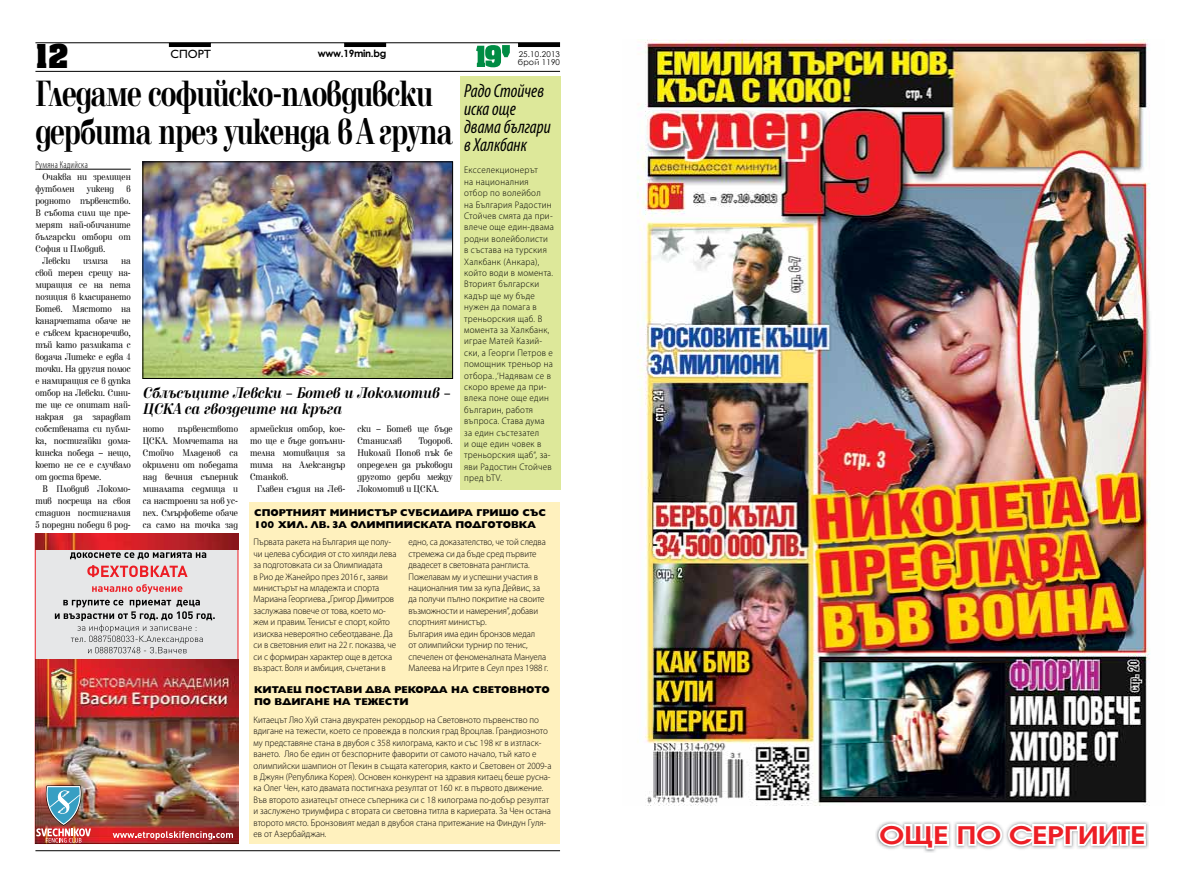
<style>
.page{position:relative;width:1191px;height:893px;background:#fff}
.page>*{position:absolute;margin:0;border:0;box-sizing:border-box;transform-origin:0 0}
.t1{font:700 38px/38px "Elfin CYR";letter-spacing:-.025em;color:#000;scale:.74 1}
.t2{font:700 28px "Achen Cyr";color:#000}
.t3{font:700 25.4px "Avanti CYR";letter-spacing:-.01em;color:#ed1e25;scale:1.24 1}
.t4{font:italic condensed 19px/18px "Myriad Pro";color:#000;scale:.95 1}
.t5{font:italic 700 16px/16px "Elfin CYR";color:#000;scale:.84 1}
.t6{font:12px "Gilt";color:#000}
.t7{font:10px/12px "Elfin CYR";color:#000;text-align:justify;scale:.85 1}
.t8{font:800 10px/12px "Gilt";color:#000}
.t9{font:300 condensed 10px "Myriad Pro";letter-spacing:.025em;color:#000;scale:.95 1}
.t10{font:700 10px "Century Gothic";letter-spacing:-.03em;color:#000}
.t11{font:300 9.5px/11.4px "Myriad Pro";color:#000;scale:.95 1}
.t12{font:300 9.5px/11.4px "Myriad Pro";letter-spacing:.03em;color:#000;scale:.95 1}
.t13{font:8px "Century Gothic";letter-spacing:.02em;color:#000}
</style>
<div class="page">
<hr style="left:35px;top:43px;width:525px;height:1px;background:#000">
<hr style="left:35px;top:71px;width:525px;height:1px;background:#000">
<svg style="left:476px;top:45px;width:34px;height:22px"></svg>
<div style="left:169px;top:43px;width:42px;height:4px;border:1px solid #000"></div>
<div style="left:344px;top:43px;width:42px;height:4px;border:1px solid #000"></div>
<div style="left:518px;top:43px;width:42px;height:4px;border:1px solid #000"></div>
<hr style="left:35px;top:850px;width:525px;height:1px;background:#000">
<hr style="left:35px;top:169px;width:96px;height:1px;background:#000">
<img style="left:145px;top:164px;width:306px;height:213px">
<div style="left:143px;top:162px;width:310px;height:217px;border:1px solid #000"></div>
<div style="left:250px;top:503px;width:310px;height:341px;background:#fff1be"></div>
<div style="left:35px;top:534px;width:203px;height:309px;background:#e6e7e8"></div>
<img style="left:35px;top:659px;width:203px;height:184px">
<img style="left:36px;top:785px;width:55px;height:57px">
<svg style="left:70px;top:552px;width:136px;height:7px"></svg>
<svg style="left:55px;top:600px;width:160px;height:54px"></svg>
<svg style="left:87px;top:565px;width:101px;height:12px"></svg>
<svg style="left:92px;top:584px;width:90px;height:10px"></svg>
<img style="left:35px;top:533px;width:203px;height:16px">
<svg style="left:113px;top:831px;width:120px;height:9px"></svg>
<div style="left:460px;top:77px;width:100px;height:413px;background:#dde89a"></div>
<img style="left:637px;top:39px;width:514px;height:766px">
<svg style="left:876px;top:821px;width:271px;height:32px"></svg>
<h2 class="t2" style="left:35px;top:37px;width:35px">12</h2>
<p class="t6" style="left:171px;top:48px;width:42px">СПОРТ</p>
<p class="t10" style="left:318px;top:45px;width:70px">www.19min.bg</p>
<p class="t13" style="left:519px;top:48px;width:43px">25.10.2013</p>
<p class="t13" style="left:518px;top:56px;width:44px">брой 1190</p>
<h1 class="t1" style="left:35px;top:75px;width:566px">Гледаме софийско-пловдивски дербита през уикенда в А група</h1>
<h3 class="t4" style="left:464px;top:82px;width:93px">Радо Стойчев иска още двама българи в Халкбанк</h3>
<p class="t9" style="left:35px;top:159px;width:57px">Румяна Кадийска</p>
<p class="t7" style="left:43px;top:171px;width:105px">Очаква ни зрелищен</p>
<p class="t7" style="left:35px;top:183px;width:114px">футболен уикенд в</p>
<p class="t7" style="left:35px;top:195px;width:114px">родното първенство.</p>
<p class="t7" style="left:35px;top:207px;width:114px">В събота сили ще пре-</p>
<p class="t7" style="left:35px;top:219px;width:114px">мерят най-обичаните</p>
<p class="t7" style="left:35px;top:231px;width:114px">български отбори от</p>
<p class="t7" style="left:35px;top:243px;width:84px">София и Пловдив.</p>
<p class="t7" style="left:43px;top:255px;width:34px">Левски</p>
<p class="t7" style="left:83px;top:255px;width:31px">излиза</p>
<p class="t7" style="left:35px;top:255px;width:114px;text-indent:86px">на свой терен срещу на&shy;миращия се на пета позиция в класирането Ботев. Мястото на канарчетата обаче не е съвсем красноречиво, тъй като разликата с водача Литекс е едва 4 точки. На другия полюс е намиращия се в дупка отбор на Левски. Сини&shy;те ще се опитат най&shy;накрая да зарадват собствената си публи&shy;ка, постигайки дома&shy;кинска победа – нещо, което не се е случвало от доста време.</p>
<p class="t7" style="left:35px;top:483px;width:114px;text-indent:7px">В Пловдив Локомо&shy;тив посреща на своя стадион постигналия 5 поредни победи в род-</p>
<p class="t12" style="left:464px;top:164px;width:96px">Ексселекционерът<br>на националния отбор по волейбол<br>на България Радостин<br>Стойчев смята да при&shy;влече още един-двама родни волейболисти в състава на турския<br>Халкбанк (Анкара), който води в момента.<br>Вторият български кадър ще му бъде нужен да помага в треньорския щаб. В момента за Халкбанк, играе Матей Казий&shy;ски, а Георги Петров е помощник треньор на отбора. ‚‘Надявам се в скоро време да при&shy;влека поне още един българин, работя въпроса. Става дума за един състезател<br>и още един човек в треньорския щаб“, за&shy;яви Радостин Стойчев пред bTV.</p>
<h3 class="t5" style="left:143px;top:385px;width:367px">Сблъсъците Левски – Ботев и Локомотив –<br>ЦСКА са гвоздеите на кръга</h3>
<p class="t7" style="left:143px;top:423px;width:114px;text-indent:35px">първенството ЦСКА. Момчетата на Стойчо Младенов са окрилени от победата над вечния съперник миналата седмица и са настроени за нов ус&shy;пех. Смърфовете обаче са само на точка зад</p>
<p class="t7" style="left:250px;top:423px;width:114px">армейския отбор, кое&shy;то ще е бъде допълни&shy;телна мотивация за тима на Александър Станков.</p>
<p class="t7" style="left:357px;top:423px;width:114px">ски – Ботев ще бъде<br>Станислав</p>
<p class="t7" style="left:143px;top:423px;width:26px">ното</p>
<p class="t7" style="left:357px;top:435px;width:114px;text-indent:61px">Тодоров.<br>Николай Попов пък бе определен да ръководи другото дерби между Локомотив и ЦСКА.</p>
<p class="t7" style="left:257px;top:483px;width:105px">Главен съдия на Лев-</p>
<p class="t8" style="left:254px;top:507px;width:293px">СПОРТНИЯТ МИНИСТЪР СУБСИДИРА ГРИШО СЪС<br>100 ХИЛ. ЛВ. ЗА ОЛИМПИЙСКАТА ПОДГОТОВКА</p>
<p class="t11" style="left:253px;top:536px;width:152px">Първата ракета на България ще полу&shy;чи целева субсидия от сто хиляди лева за подготовката си за Олимпиадата<br>в Рио де Жанейро през 2016 г., заяви министърът на младежта и спорта Мариана Георгиева. „Григор Димитров заслужава повече от това, което мо&shy;жем и правим. Тенисът е спорт, който изисква невероятно себеотдаване. Да си в световния елит на 22 г. показва, че си с формиран характер още в детска възраст. Воля и амбиция, съчетани в</p>
<p class="t11" style="left:408px;top:536px;width:149px">едно, са доказателство, че той следва стремежа си да бъде сред първите двадесет в световната ранглиста.<br>Пожелавам му и успешни участия в националния тим за купа Дейвис, за да получи пълно покритие на своите възможности и намерения”, добави спортният министър.<br>България има един бронзов медал<br>от олимпийски турнир по тенис, спечелен от феноменалната Мануела<br>Малеева на Игрите в Сеул през 1988 г.</p>
<p class="t8" style="left:254px;top:684px;width:297px">КИТАЕЦ ПОСТАВИ ДВА РЕКОРДА НА СВЕТОВНОТО<br>ПО ВДИГАНЕ НА ТЕЖЕСТИ</p>
<p class="t11" style="left:253px;top:714px;width:315px">Китаецът Ляо Хуй стана двукратен рекордьор на Световното първенство по вдигане на тежести, което се провежда в полския град Вроцлав. Грандиозното му представяне стана в двубоя с 358 килограма, както и със 198 кг в изтласк&shy;ването. Ляо бе един от безспорните фаворити от самото начало, тъй като е олимпийски шампион от Пекин в същата категория, както и Световен от 2009-а в Джуян (Република Корея). Основен конкурент на здравия китаец беше русна&shy;ка Олег Чен, като двамата постигнаха резултат от 160 кг. в първото движение.<br>Във второто азиатецът отнесе съперника си с 18 килограма по-добър резултат и заслужено триумфира с втората си световна титла в кариерата. За Чен остана второто място. Бронзовият медал в двубоя стана притежание на Финдун Гуля&shy;ев от Азербайджан.</p>
<h3 class="t3" style="left:879px;top:819px;width:216px">ОЩЕ ПО СЕРГИИТЕ</h3>
</div>
